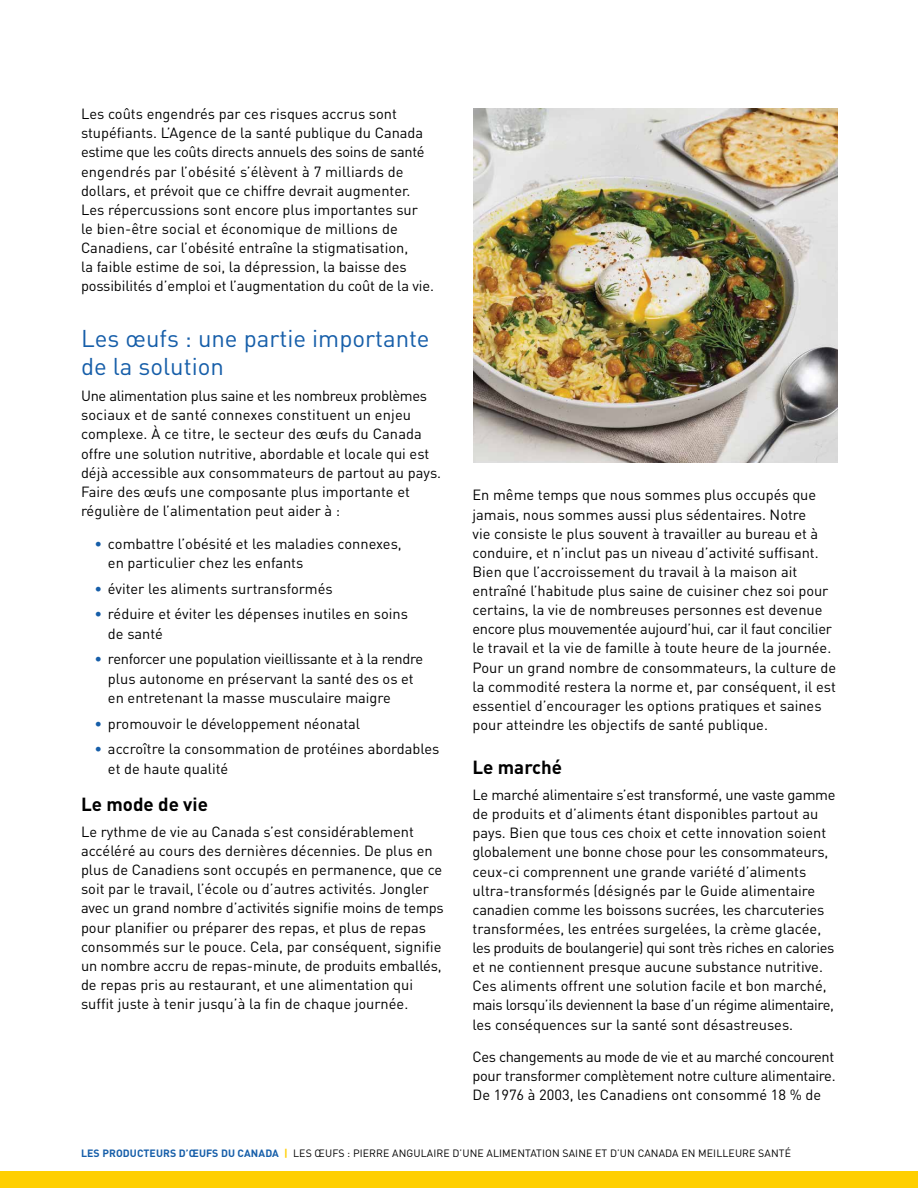
<style>
.page{position:relative;width:918px;height:1188px;background:#fff}
.page>*{position:absolute;margin:0;border:0;box-sizing:border-box;transform-origin:0 0}
.t1{font:24px/28.5px "DIN Pro";color:#165ea9}
.t2{font:700 18.75px "DIN Pro";color:#000}
.t3{font:14.7px/19.2px "DIN Pro";color:#000}
.t4{font:10.5px "DIN Pro";letter-spacing:.01em;color:#000}
.s1{color:#165ea9}
.s2{font-weight:700;color:#165ea9}
.s3{font-weight:700;color:#ffcf01}
</style>
<div class="page">
<div style="left:0;top:1172px;width:918px;height:16px;background:#ffcf01"></div>
<img style="left:473px;top:108px;width:365px;height:354px">
<p class="t3" style="left:81px;top:104px;width:355px">Les coûts engendrés par ces risques accrus sont stupéfiants. L’Agence de la santé publique du Canada estime que les coûts directs annuels des soins de santé engendrés par l’obésité s’élèvent à 7 milliards de dollars, et prévoit que ce chiffre devrait augmenter.<br>Les répercussions sont encore plus importantes sur<br>le bien-être social et économique de millions de Canadiens, car l’obésité entraîne la stigmatisation,<br>la faible estime de soi, la dépression, la baisse des possibilités d’emploi et l’augmentation du coût de la vie.</p>
<h1 class="t1" style="left:81px;top:323px;width:350px">Les œufs : une partie importante de la solution</h1>
<p class="t3" style="left:81px;top:386px;width:362px">Une alimentation plus saine et les nombreux problèmes sociaux et de santé connexes constituent un enjeu complexe. À ce titre, le secteur des œufs du Canada offre une solution nutritive, abordable et locale qui est déjà accessible aux consommateurs de partout au pays.<br>Faire des œufs une composante plus importante et régulière de l’alimentation peut aider à :</p>
<p class="t3" style="left:108px;top:533px;width:295px;text-indent:-13px"><span class="s1">•</span> combattre l’obésité et les maladies connexes, en particulier chez les enfants</p>
<p class="t3" style="left:94px;top:578px;width:240px"><span class="s1">•</span> éviter les aliments surtransformés</p>
<p class="t3" style="left:108px;top:604px;width:302px;text-indent:-13px"><span class="s1">•</span> réduire et éviter les dépenses inutiles en soins de santé</p>
<p class="t3" style="left:108px;top:649px;width:317px;text-indent:-13px"><span class="s1">•</span> renforcer une population vieillissante et à la rendre plus autonome en préservant la santé des os et en entretenant la masse musculaire maigre</p>
<p class="t3" style="left:94px;top:713px;width:267px"><span class="s1">•</span> promouvoir le développement néonatal</p>
<p class="t3" style="left:108px;top:739px;width:333px;text-indent:-13px"><span class="s1">•</span> accroître la consommation de protéines abordables et de haute qualité</p>
<p class="t2" style="left:81px;top:792px;width:128px">Le mode de vie</p>
<p class="t3" style="left:81px;top:821px;width:364px">Le rythme de vie au Canada s’est considérablement accéléré au cours des dernières décennies. De plus en plus de Canadiens sont occupés en permanence, que ce soit par le travail, l’école ou d’autres activités. Jongler avec un grand nombre d’activités signifie moins de temps pour planifier ou préparer des repas, et plus de repas consommés sur le pouce. Cela, par conséquent, signifie un nombre accru de repas-minute, de produits emballés, de repas pris au restaurant, et une alimentation qui suffit juste à tenir jusqu’à la fin de chaque journée.</p>
<p class="t3" style="left:472px;top:485px;width:365px">En même temps que nous sommes plus occupés que jamais, nous sommes aussi plus sédentaires. Notre<br>vie consiste le plus souvent à travailler au bureau et à conduire, et n’inclut pas un niveau d’activité suffisant.<br>Bien que l’accroissement du travail à la maison ait entraîné l’habitude plus saine de cuisiner chez soi pour certains, la vie de nombreuses personnes est devenue encore plus mouvementée aujourd’hui, car il faut concilier le travail et la vie de famille à toute heure de la journée.<br>Pour un grand nombre de consommateurs, la culture de la commodité restera la norme et, par conséquent, il est essentiel d’encourager les options pratiques et saines pour atteindre les objectifs de santé publique.</p>
<p class="t2" style="left:472px;top:755px;width:91px">Le marché</p>
<p class="t3" style="left:472px;top:785px;width:365px">Le marché alimentaire s’est transformé, une vaste gamme de produits et d’aliments étant disponibles partout au pays. Bien que tous ces choix et cette innovation soient globalement une bonne chose pour les consommateurs, ceux-ci comprennent une grande variété d’aliments ultra-transformés (désignés par le Guide alimentaire canadien comme les boissons sucrées, les charcuteries transformées, les entrées surgelées, la crème glacée, les produits de boulangerie) qui sont très riches en calories et ne contiennent presque aucune substance nutritive.<br>Ces aliments offrent une solution facile et bon marché, mais lorsqu’ils deviennent la base d’un régime alimentaire, les conséquences sur la santé sont désastreuses.</p>
<p class="t3" style="left:472px;top:1047px;width:365px;text-align:justify">Ces changements au mode de vie et au marché concourent pour transformer complètement notre culture alimentaire.<br>De 1976 à 2003, les Canadiens ont consommé 18 % de</p>
<p class="t4" style="left:81px;top:1146px;width:711px"><span class="s2">LES PRODUCTEURS D’ŒUFS DU CANADA</span> <span class="s3">|</span> LES ŒUFS : PIERRE ANGULAIRE D’UNE ALIMENTATION SAINE ET D’UN CANADA EN MEILLEURE SANTÉ</p>
</div>
